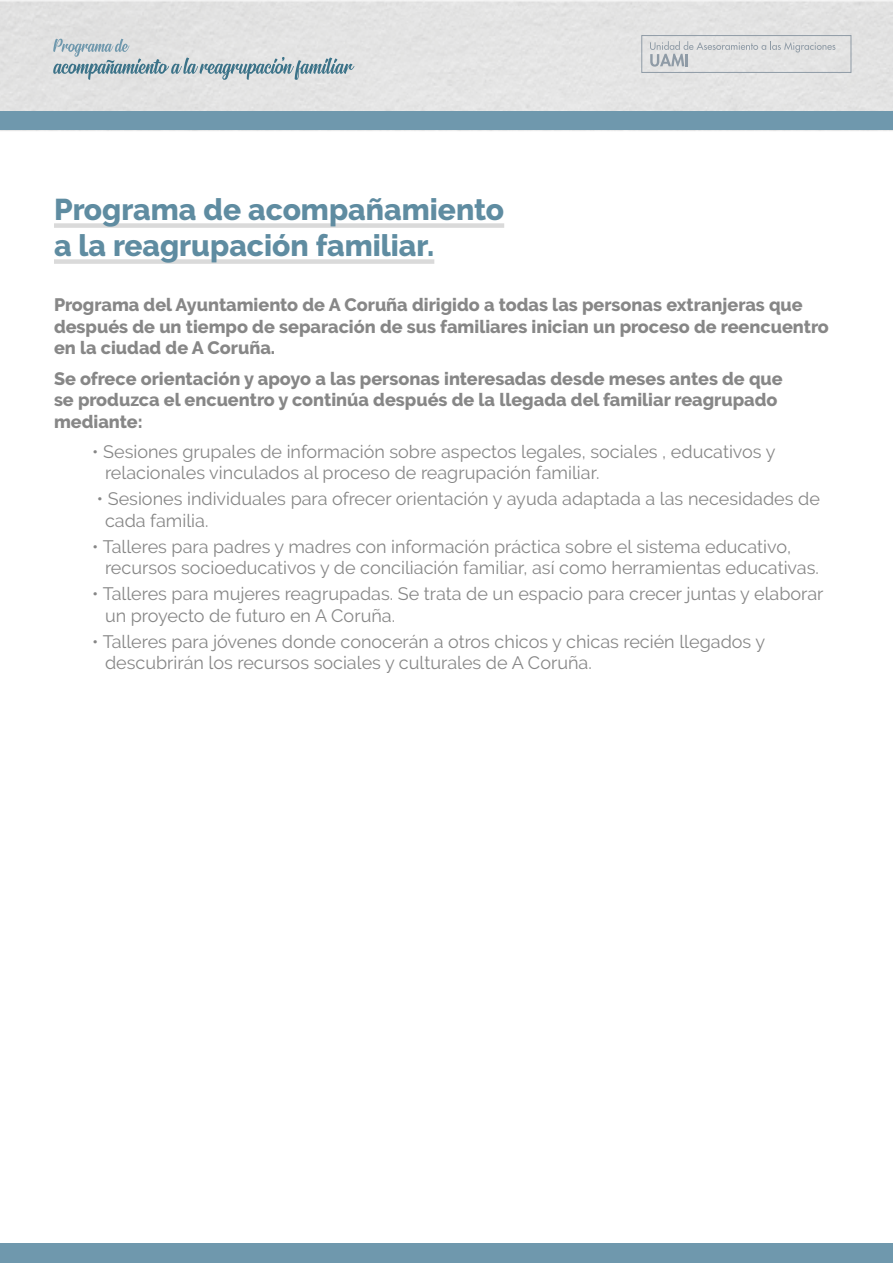
<style>
.page{position:relative;width:893px;height:1263px;background:#fff}
.page>*{position:absolute;margin:0;border:0;box-sizing:border-box;transform-origin:0 0}
.t1{font:800 30px/36px "Raleway";color:#5f8ca1}
.t2{font:18px/21.6px "Raleway";color:#878787}
.t3{font:800 18px/21.6px "Raleway";color:#878787}
</style>
<div class="page">
<div style="left:0;top:111px;width:893px;height:19px;background:#6f98ad"></div>
<div style="left:0;top:1243px;width:893px;height:20px;background:#6f98ad"></div>
<svg style="left:53px;top:39px;width:301px;height:41px;background:#c6cfd3"></svg>
<svg style="left:650px;top:41px;width:185px;height:26px;background:#d8d9da"></svg>
<div style="left:641px;top:35px;width:210px;height:38px;border:1px solid #8f9ba6"></div>
<div style="left:54px;top:223px;width:450px;height:5px;background:#dadada"></div>
<div style="left:54px;top:259px;width:380px;height:5px;background:#dadada"></div>
<h1 class="t1" style="left:54px;top:191px;width:452px">Programa de acompañamiento a la reagrupación familiar.</h1>
<p class="t3" style="left:54px;top:294px;width:776px">Programa del Ayuntamiento de A Coruña dirigido a todas las personas extranjeras que después de un tiempo de separación de sus familiares inician un proceso de reencuentro en la ciudad de A Coruña.</p>
<p class="t3" style="left:54px;top:367px;width:730px">Se ofrece orientación y apoyo a las personas interesadas desde meses antes de que se produzca el encuentro y continúa después de la llegada del familiar reagrupado mediante:</p>
<p class="t2" style="left:105px;top:441px;width:672px;text-indent:-13px">• Sesiones grupales de información sobre aspectos legales, sociales , educativos y relacionales vinculados al proceso de reagrupación familiar.</p>
<p class="t2" style="left:105px;top:488px;width:716px;text-indent:-8px">• Sesiones individuales para ofrecer orientación y ayuda adaptada a las necesidades de cada familia.</p>
<p class="t2" style="left:105px;top:535px;width:715px;text-indent:-13px">• Talleres para padres y madres con información práctica sobre el sistema educativo, recursos socioeducativos y de conciliación familiar, así como herramientas educativas.</p>
<p class="t2" style="left:105px;top:583px;width:720px;text-indent:-13px">• Talleres para mujeres reagrupadas. Se trata de un espacio para crecer juntas y elaborar un proyecto de futuro en A Coruña.</p>
<p class="t2" style="left:105px;top:630px;width:662px;text-indent:-13px">• Talleres para jóvenes donde conocerán a otros chicos y chicas recién llegados y descubrirán los recursos sociales y culturales de A Coruña.</p>
</div>
